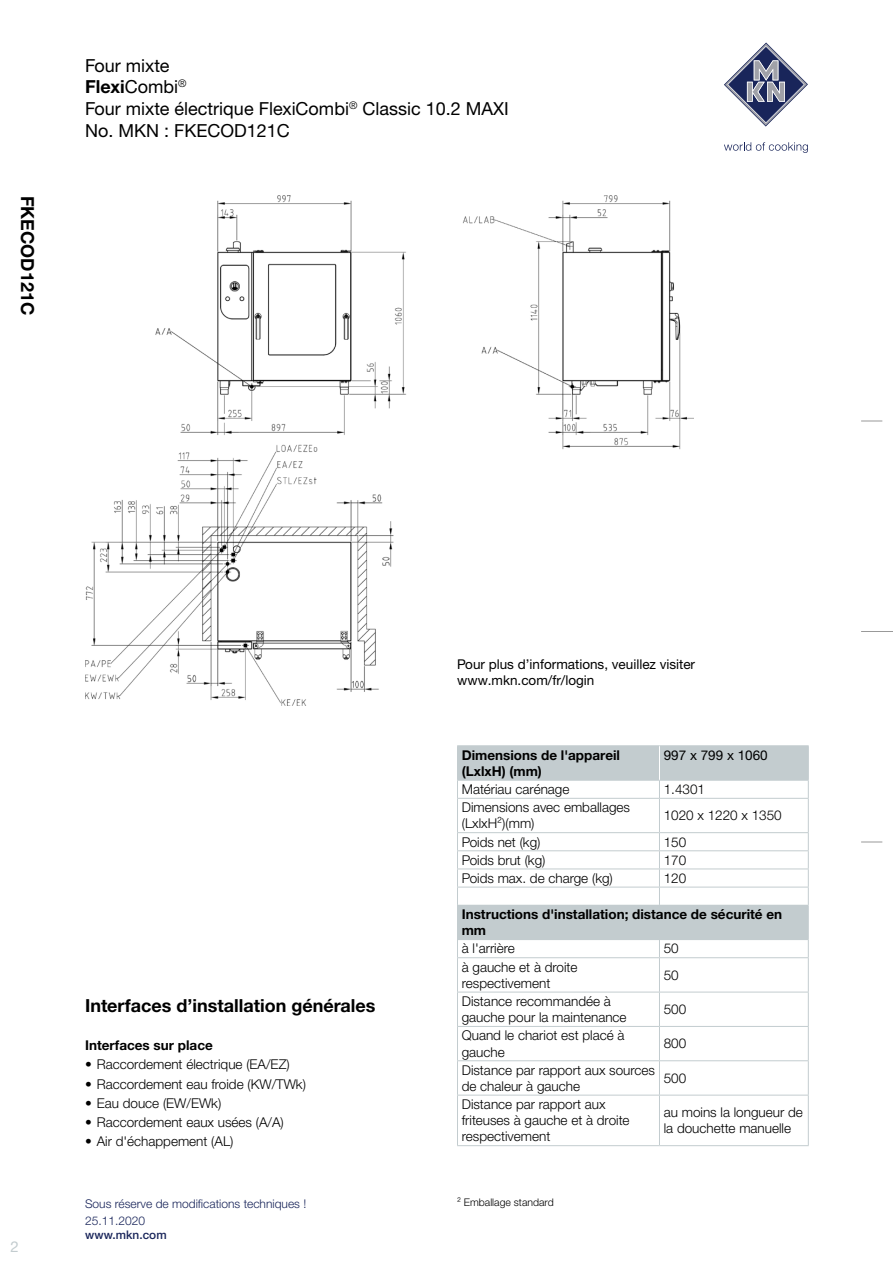
<style>
.page{position:relative;width:893px;height:1263px;background:#fff}
.page>*{position:absolute;margin:0;border:0;box-sizing:border-box;transform-origin:0 0}
.t1{font:18px/21.6px "Helvetica Neue LTW1 G";color:#000}
.t2{font:700 18px "Helvetica Neue LTW1 G";color:#000}
.t3{font:15px "Helvetica Neue LTW1 G";color:#c3cccf}
.t4{font:300 13.5px/16.2px "Helvetica Neue LTW1 G";color:#000}
.t5{font:700 13.5px/16.2px "Helvetica Neue LTW1 G";color:#000}
.t6{font:13.5px/16.2px "Helvetica Neue LTW1 G";color:#000}
.t7{font:300 12px/16.5px "Helvetica Neue LTW1 G";color:#19255a}
.t8{font:500 11.85px "Helvetica Neue LTW1 G";color:#19255a}
.t9{font:300 10.5px "Helvetica Neue LTW1 G";color:#000}
.s1{font-weight:700}
</style>
<div class="page">
<svg style="left:861px;top:421px;width:21px;height:1px"></svg>
<hr style="left:861px;top:631px;width:32px;height:1px;background:#999">
<svg style="left:861px;top:842px;width:21px;height:1px"></svg>
<svg style="left:724px;top:43px;width:84px;height:84px"></svg>
<svg style="left:724px;top:142px;width:84px;height:11px"></svg>
<img style="left:85px;top:196px;width:609px;height:510px">
<div style="left:457px;top:905px;width:351px;height:34px;background:#c3cccf"></div>
<hr style="left:457px;top:832px;width:202px;height:1px;background:#c3cccf">
<hr style="left:659px;top:832px;width:150px;height:1px;background:#c3cccf">
<hr style="left:457px;top:850px;width:202px;height:1px;background:#c3cccf">
<hr style="left:659px;top:850px;width:150px;height:1px;background:#c3cccf">
<hr style="left:457px;top:868px;width:202px;height:1px;background:#c3cccf">
<hr style="left:659px;top:868px;width:150px;height:1px;background:#c3cccf">
<hr style="left:457px;top:887px;width:202px;height:1px;background:#c3cccf">
<hr style="left:659px;top:887px;width:150px;height:1px;background:#c3cccf">
<svg style="left:457px;top:746px;width:352px;height:52px"></svg>
<hr style="left:457px;top:798px;width:202px;height:1px;background:#c3cccf">
<hr style="left:659px;top:798px;width:150px;height:1px;background:#c3cccf">
<svg style="left:457px;top:940px;width:1px;height:17px"></svg>
<svg style="left:659px;top:940px;width:1px;height:17px"></svg>
<svg style="left:808px;top:940px;width:1px;height:17px"></svg>
<hr style="left:457px;top:957px;width:202px;height:1px;background:#c3cccf">
<hr style="left:457px;top:958px;width:1px;height:34px;background:#c3cccf">
<hr style="left:659px;top:957px;width:150px;height:1px;background:#c3cccf">
<hr style="left:659px;top:958px;width:1px;height:34px;background:#c3cccf">
<hr style="left:808px;top:958px;width:1px;height:34px;background:#c3cccf">
<hr style="left:457px;top:992px;width:202px;height:1px;background:#c3cccf">
<hr style="left:457px;top:992px;width:1px;height:34px;background:#c3cccf">
<hr style="left:659px;top:992px;width:150px;height:1px;background:#c3cccf">
<hr style="left:659px;top:992px;width:1px;height:34px;background:#c3cccf">
<hr style="left:808px;top:992px;width:1px;height:34px;background:#c3cccf">
<hr style="left:457px;top:1026px;width:202px;height:1px;background:#c3cccf">
<hr style="left:457px;top:1027px;width:1px;height:33px;background:#c3cccf">
<hr style="left:659px;top:1026px;width:150px;height:1px;background:#c3cccf">
<hr style="left:659px;top:1027px;width:1px;height:33px;background:#c3cccf">
<hr style="left:808px;top:1027px;width:1px;height:33px;background:#c3cccf">
<hr style="left:457px;top:1060px;width:202px;height:1px;background:#c3cccf">
<hr style="left:457px;top:1061px;width:1px;height:34px;background:#c3cccf">
<hr style="left:659px;top:1060px;width:150px;height:1px;background:#c3cccf">
<hr style="left:659px;top:1061px;width:1px;height:34px;background:#c3cccf">
<hr style="left:808px;top:1061px;width:1px;height:34px;background:#c3cccf">
<hr style="left:457px;top:1095px;width:202px;height:1px;background:#c3cccf">
<hr style="left:457px;top:1095px;width:1px;height:50px;background:#c3cccf">
<hr style="left:659px;top:1095px;width:150px;height:1px;background:#c3cccf">
<hr style="left:659px;top:1095px;width:1px;height:50px;background:#c3cccf">
<hr style="left:808px;top:1095px;width:1px;height:50px;background:#c3cccf">
<hr style="left:457px;top:1145px;width:202px;height:1px;background:#c3cccf">
<hr style="left:659px;top:1145px;width:150px;height:1px;background:#c3cccf">
<hr style="left:457px;top:745px;width:202px;height:1px;background:#c3cccf">
<hr style="left:457px;top:746px;width:1px;height:34px;background:#c3cccf">
<hr style="left:659px;top:745px;width:150px;height:1px;background:#c3cccf">
<hr style="left:808px;top:746px;width:1px;height:34px;background:#c3cccf">
<hr style="left:457px;top:799px;width:1px;height:33px;background:#c3cccf">
<hr style="left:659px;top:799px;width:1px;height:33px;background:#c3cccf">
<hr style="left:808px;top:799px;width:1px;height:33px;background:#c3cccf">
<svg style="left:457px;top:833px;width:1px;height:72px"></svg>
<svg style="left:659px;top:833px;width:1px;height:72px"></svg>
<svg style="left:808px;top:833px;width:1px;height:72px"></svg>
<hr style="left:659px;top:746px;width:1px;height:34px;background:#fff">
<hr style="left:659px;top:905px;width:150px;height:1px;background:#c3cccf">
<hr style="left:808px;top:906px;width:1px;height:33px;background:#c3cccf">
<hr style="left:457px;top:939px;width:202px;height:1px;background:#c3cccf">
<hr style="left:659px;top:939px;width:150px;height:1px;background:#c3cccf">
<h1 class="t2" style="left:39px;top:196px;width:121px;rotate:90deg">FKECOD121C</h1>
<h1 class="t1" style="left:85px;top:54px;width:425px">Four mixte<br><span class="s1">Flexi</span>Combi<sup>®<br></sup>Four mixte électrique FlexiCombi<sup>®</sup> Classic 10.2 MAXI<br>No. MKN : FKECOD121C</h1>
<p class="t3" style="left:11px;top:1237px;width:10px">2</p>
<h1 class="t2" style="left:85px;top:994px;width:292px">Interfaces d’installation générales</h1>
<p class="t5" style="left:85px;top:1037px;width:129px">Interfaces sur place</p>
<p class="t4" style="left:85px;top:1056px;width:206px">• Raccordement électrique (EA/EZ)</p>
<p class="t4" style="left:85px;top:1075px;width:222px">• Raccordement eau froide (KW/TWk)</p>
<p class="t4" style="left:85px;top:1095px;width:138px">• Eau douce (EW/EWk)</p>
<p class="t4" style="left:85px;top:1114px;width:200px">• Raccordement eaux usées (A/A)</p>
<p class="t4" style="left:85px;top:1133px;width:150px">• Air d'échappement (AL)</p>
<p class="t7" style="left:85px;top:1196px;width:223px">Sous réserve de modifications techniques !<br>25.11.2020</p>
<p class="t8" style="left:85px;top:1227px;width:83px">www.mkn.com</p>
<p class="t6" style="left:457px;top:656px;width:239px">Pour plus d’informations, veuillez visiter www.mkn.com/fr/login</p>
<p class="t5" style="left:462px;top:747px;width:160px">Dimensions de l'appareil (LxlxH) (mm)</p>
<p class="t6" style="left:664px;top:747px;width:106px">997 x 799 x 1060</p>
<p class="t4" style="left:462px;top:781px;width:109px">Matériau carénage</p>
<p class="t4" style="left:664px;top:781px;width:43px">1.4301</p>
<p class="t4" style="left:462px;top:799px;width:170px">Dimensions avec emballages (LxlxH²)(mm)</p>
<p class="t4" style="left:664px;top:807px;width:120px">1020 x 1220 x 1350</p>
<p class="t4" style="left:462px;top:834px;width:80px">Poids net (kg)</p>
<p class="t4" style="left:664px;top:834px;width:24px">150</p>
<p class="t4" style="left:462px;top:852px;width:85px">Poids brut (kg)</p>
<p class="t4" style="left:664px;top:852px;width:24px">170</p>
<p class="t4" style="left:462px;top:870px;width:153px">Poids max. de charge (kg)</p>
<p class="t4" style="left:664px;top:870px;width:24px">120</p>
<p class="t5" style="left:462px;top:906px;width:322px">Instructions d'installation; distance de sécurité en mm</p>
<p class="t4" style="left:462px;top:940px;width:55px">à l'arrière</p>
<p class="t4" style="left:664px;top:940px;width:17px">50</p>
<p class="t4" style="left:462px;top:959px;width:117px">à gauche et à droite respectivement</p>
<p class="t4" style="left:664px;top:967px;width:17px">50</p>
<p class="t4" style="left:462px;top:993px;width:166px">Distance recommandée à gauche pour la maintenance</p>
<p class="t4" style="left:664px;top:1001px;width:24px">500</p>
<p class="t4" style="left:462px;top:1027px;width:164px">Quand le chariot est placé à gauche</p>
<p class="t4" style="left:664px;top:1035px;width:24px">800</p>
<p class="t4" style="left:462px;top:1062px;width:195px">Distance par rapport aux sources de chaleur à gauche</p>
<p class="t4" style="left:664px;top:1070px;width:24px">500</p>
<p class="t4" style="left:462px;top:1096px;width:169px">Distance par rapport aux friteuses à gauche et à droite respectivement</p>
<p class="t4" style="left:664px;top:1104px;width:141px">au moins la longueur de la douchette manuelle</p>
<p class="t9" style="left:457px;top:1196px;width:98px">² Emballage standard</p>
</div>
